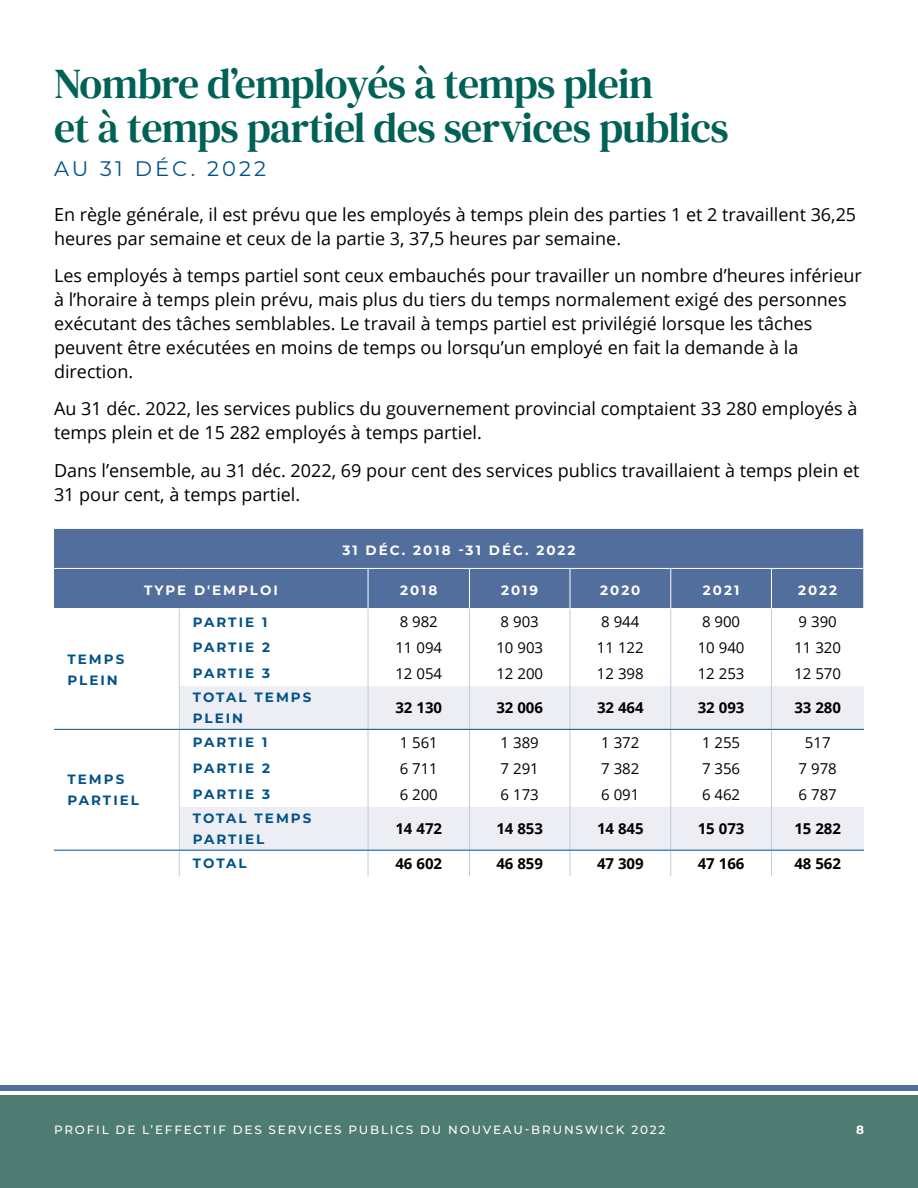
<style>
.page{position:relative;width:918px;height:1188px;background:#fff}
.page>*{position:absolute;margin:0;border:0;box-sizing:border-box;transform-origin:0 0}
.t1{font:42px/45px "DM Serif Text";letter-spacing:-.015em;color:#006156}
.t2{font:21px "Montserrat";letter-spacing:.15em;color:#015289}
.t3{font:18px/24px "Open Sans";color:#000}
.t4{font:15px "Open Sans";color:#000}
.t5{font:700 15px "Open Sans";color:#000}
.t6{font:700 13.5px/21px "Montserrat";letter-spacing:.15em;color:#015289}
.t7{font:700 13.5px "Montserrat";letter-spacing:.15em;color:#fff}
.t8{font:500 12px "Montserrat";letter-spacing:.15em;color:#fff}
.t9{font:700 12px "Montserrat";color:#fff}
</style>
<div class="page">
<div style="left:54px;top:529px;width:809px;height:79px;background:#526e9d"></div>
<svg style="left:180px;top:686px;width:684px;height:164px;fill:#edeef3"></svg>
<hr style="left:54px;top:568px;width:125px;height:1px;background:#fff">
<hr style="left:179px;top:568px;width:189px;height:1px;background:#fff">
<hr style="left:368px;top:568px;width:101px;height:1px;background:#fff">
<hr style="left:368px;top:569px;width:1px;height:39px;background:#fff">
<hr style="left:469px;top:568px;width:101px;height:1px;background:#fff">
<hr style="left:469px;top:569px;width:1px;height:39px;background:#fff">
<hr style="left:570px;top:568px;width:101px;height:1px;background:#fff">
<hr style="left:570px;top:569px;width:1px;height:39px;background:#fff">
<hr style="left:671px;top:568px;width:100px;height:1px;background:#fff">
<hr style="left:670px;top:569px;width:1px;height:39px;background:#fff">
<hr style="left:771px;top:568px;width:92px;height:1px;background:#fff">
<hr style="left:771px;top:569px;width:1px;height:39px;background:#fff">
<svg style="left:368px;top:609px;width:1px;height:77px"></svg>
<svg style="left:469px;top:609px;width:1px;height:77px"></svg>
<svg style="left:570px;top:609px;width:1px;height:77px"></svg>
<svg style="left:670px;top:609px;width:1px;height:77px"></svg>
<svg style="left:771px;top:609px;width:1px;height:77px"></svg>
<hr style="left:368px;top:686px;width:1px;height:43px;background:#c6cadc">
<hr style="left:469px;top:686px;width:1px;height:43px;background:#c6cadc">
<hr style="left:570px;top:686px;width:1px;height:43px;background:#c6cadc">
<hr style="left:670px;top:686px;width:1px;height:43px;background:#c6cadc">
<hr style="left:771px;top:686px;width:1px;height:43px;background:#c6cadc">
<svg style="left:368px;top:730px;width:1px;height:77px"></svg>
<svg style="left:469px;top:730px;width:1px;height:77px"></svg>
<svg style="left:570px;top:730px;width:1px;height:77px"></svg>
<svg style="left:670px;top:730px;width:1px;height:77px"></svg>
<svg style="left:771px;top:730px;width:1px;height:77px"></svg>
<hr style="left:368px;top:807px;width:1px;height:43px;background:#c6cadc">
<hr style="left:469px;top:807px;width:1px;height:43px;background:#c6cadc">
<hr style="left:570px;top:807px;width:1px;height:43px;background:#c6cadc">
<hr style="left:670px;top:807px;width:1px;height:43px;background:#c6cadc">
<hr style="left:771px;top:807px;width:1px;height:43px;background:#c6cadc">
<svg style="left:368px;top:851px;width:1px;height:25px"></svg>
<svg style="left:469px;top:851px;width:1px;height:25px"></svg>
<svg style="left:570px;top:851px;width:1px;height:25px"></svg>
<svg style="left:670px;top:851px;width:1px;height:25px"></svg>
<svg style="left:771px;top:851px;width:1px;height:25px"></svg>
<svg style="left:179px;top:609px;width:1px;height:77px"></svg>
<hr style="left:179px;top:686px;width:1px;height:43px;background:#c6cadc">
<svg style="left:179px;top:730px;width:1px;height:77px"></svg>
<hr style="left:179px;top:807px;width:1px;height:43px;background:#c6cadc">
<svg style="left:179px;top:851px;width:1px;height:25px"></svg>
<hr style="left:54px;top:729px;width:125px;height:1px;background:#015289">
<hr style="left:179px;top:729px;width:189px;height:1px;background:#015289">
<hr style="left:368px;top:729px;width:101px;height:1px;background:#015289">
<hr style="left:469px;top:729px;width:101px;height:1px;background:#015289">
<hr style="left:570px;top:729px;width:101px;height:1px;background:#015289">
<hr style="left:671px;top:729px;width:100px;height:1px;background:#015289">
<hr style="left:771px;top:729px;width:93px;height:1px;background:#015289">
<hr style="left:54px;top:850px;width:125px;height:1px;background:#015289">
<hr style="left:179px;top:850px;width:189px;height:1px;background:#015289">
<hr style="left:368px;top:850px;width:101px;height:1px;background:#015289">
<hr style="left:469px;top:850px;width:101px;height:1px;background:#015289">
<hr style="left:570px;top:850px;width:101px;height:1px;background:#015289">
<hr style="left:671px;top:850px;width:100px;height:1px;background:#015289">
<hr style="left:771px;top:850px;width:93px;height:1px;background:#015289">
<div style="left:0;top:1095px;width:918px;height:93px;background:#4e7b72"></div>
<div style="left:0;top:1085px;width:918px;height:6px;background:#526e9d"></div>
<h1 class="t1" style="left:54px;top:61px;width:676px">Nombre d’employés à temps plein<br>et à temps partiel des services publics</h1>
<p class="t2" style="left:54px;top:154px;width:214px">AU 31 DÉC. 2022</p>
<p class="t3" style="left:54px;top:202px;width:804px">En règle générale, il est prévu que les employés à temps plein des parties 1 et 2 travaillent 36,25 heures par semaine et ceux de la partie 3, 37,5 heures par semaine.</p>
<p class="t3" style="left:54px;top:263px;width:809px">Les employés à temps partiel sont ceux embauchés pour travailler un nombre d’heures inférieur à l’horaire à temps plein prévu, mais plus du tiers du temps normalement exigé des personnes exécutant des tâches semblables. Le travail à temps partiel est privilégié lorsque les tâches peuvent être exécutées en moins de temps ou lorsqu’un employé en fait la demande à la direction.</p>
<p class="t3" style="left:54px;top:396px;width:805px">Au 31 déc. 2022, les services publics du gouvernement provincial comptaient 33 280 employés à temps plein et de 15 282 employés à temps partiel.</p>
<p class="t3" style="left:54px;top:458px;width:807px">Dans l’ensemble, au 31 déc. 2022, 69 pour cent des services publics travaillaient à temps plein et<br>31 pour cent, à temps partiel.</p>
<p class="t7" style="left:342px;top:540px;width:235px">31 DÉC. 2018 -31 DÉC. 2022</p>
<p class="t7" style="left:144px;top:580px;width:135px">TYPE D'EMPLOI</p>
<p class="t7" style="left:400px;top:580px;width:39px">2018</p>
<p class="t7" style="left:501px;top:580px;width:38px">2019</p>
<p class="t7" style="left:600px;top:580px;width:42px">2020</p>
<p class="t7" style="left:703px;top:580px;width:38px">2021</p>
<p class="t7" style="left:798px;top:580px;width:41px">2022</p>
<p class="t6" style="left:68px;top:648px;width:58px">TEMPS<br>PLEIN</p>
<p class="t6" style="left:68px;top:768px;width:73px">TEMPS<br>PARTIEL</p>
<p class="t6" style="left:193px;top:611px;width:76px">PARTIE 1</p>
<p class="t4" style="left:400px;top:611px;width:40px">8 982</p>
<p class="t4" style="left:501px;top:611px;width:40px">8 903</p>
<p class="t4" style="left:601px;top:611px;width:40px">8 944</p>
<p class="t4" style="left:702px;top:611px;width:40px">8 900</p>
<p class="t4" style="left:799px;top:611px;width:40px">9 390</p>
<p class="t6" style="left:193px;top:636px;width:79px">PARTIE 2</p>
<p class="t4" style="left:395px;top:637px;width:48px">11 094</p>
<p class="t4" style="left:496px;top:637px;width:48px">10 903</p>
<p class="t4" style="left:597px;top:637px;width:48px">11 122</p>
<p class="t4" style="left:698px;top:637px;width:48px">10 940</p>
<p class="t4" style="left:794px;top:637px;width:48px">11 320</p>
<p class="t6" style="left:193px;top:662px;width:79px">PARTIE 3</p>
<p class="t4" style="left:395px;top:663px;width:48px">12 054</p>
<p class="t4" style="left:496px;top:663px;width:48px">12 200</p>
<p class="t4" style="left:597px;top:663px;width:48px">12 398</p>
<p class="t4" style="left:698px;top:663px;width:48px">12 253</p>
<p class="t4" style="left:794px;top:663px;width:48px">12 570</p>
<p class="t6" style="left:193px;top:686px;width:120px">TOTAL TEMPS<br>PLEIN</p>
<p class="t5" style="left:395px;top:697px;width:48px">32 130</p>
<p class="t5" style="left:496px;top:697px;width:48px">32 006</p>
<p class="t5" style="left:597px;top:697px;width:48px">32 464</p>
<p class="t5" style="left:698px;top:697px;width:48px">32 093</p>
<p class="t5" style="left:794px;top:697px;width:48px">33 280</p>
<p class="t6" style="left:193px;top:731px;width:76px">PARTIE 1</p>
<p class="t4" style="left:400px;top:732px;width:40px">1 561</p>
<p class="t4" style="left:501px;top:732px;width:40px">1 389</p>
<p class="t4" style="left:601px;top:732px;width:40px">1 372</p>
<p class="t4" style="left:702px;top:732px;width:40px">1 255</p>
<p class="t4" style="left:805px;top:732px;width:27px">517</p>
<p class="t6" style="left:193px;top:757px;width:79px">PARTIE 2</p>
<p class="t4" style="left:400px;top:758px;width:40px">6 711</p>
<p class="t4" style="left:501px;top:758px;width:40px">7 291</p>
<p class="t4" style="left:601px;top:758px;width:40px">7 382</p>
<p class="t4" style="left:702px;top:758px;width:40px">7 356</p>
<p class="t4" style="left:799px;top:758px;width:40px">7 978</p>
<p class="t6" style="left:193px;top:783px;width:79px">PARTIE 3</p>
<p class="t4" style="left:400px;top:784px;width:40px">6 200</p>
<p class="t4" style="left:501px;top:784px;width:40px">6 173</p>
<p class="t4" style="left:601px;top:784px;width:40px">6 091</p>
<p class="t4" style="left:702px;top:784px;width:40px">6 462</p>
<p class="t4" style="left:799px;top:784px;width:40px">6 787</p>
<p class="t6" style="left:193px;top:807px;width:120px">TOTAL TEMPS<br>PARTIEL</p>
<p class="t5" style="left:395px;top:818px;width:48px">14 472</p>
<p class="t5" style="left:496px;top:818px;width:48px">14 853</p>
<p class="t5" style="left:597px;top:818px;width:48px">14 845</p>
<p class="t5" style="left:698px;top:818px;width:48px">15 073</p>
<p class="t5" style="left:794px;top:818px;width:48px">15 282</p>
<p class="t6" style="left:193px;top:852px;width:55px">TOTAL</p>
<p class="t5" style="left:395px;top:853px;width:48px">46 602</p>
<p class="t5" style="left:496px;top:853px;width:48px">46 859</p>
<p class="t5" style="left:597px;top:853px;width:48px">47 309</p>
<p class="t5" style="left:698px;top:853px;width:48px">47 166</p>
<p class="t5" style="left:794px;top:853px;width:48px">48 562</p>
<p class="t8" style="left:54px;top:1121px;width:613px">PROFIL DE L’EFFECTIF DES SERVICES PUBLICS DU NOUVEAU-BRUNSWICK 2022</p>
<p class="t9" style="left:856px;top:1121px;width:9px">8</p>
</div>
